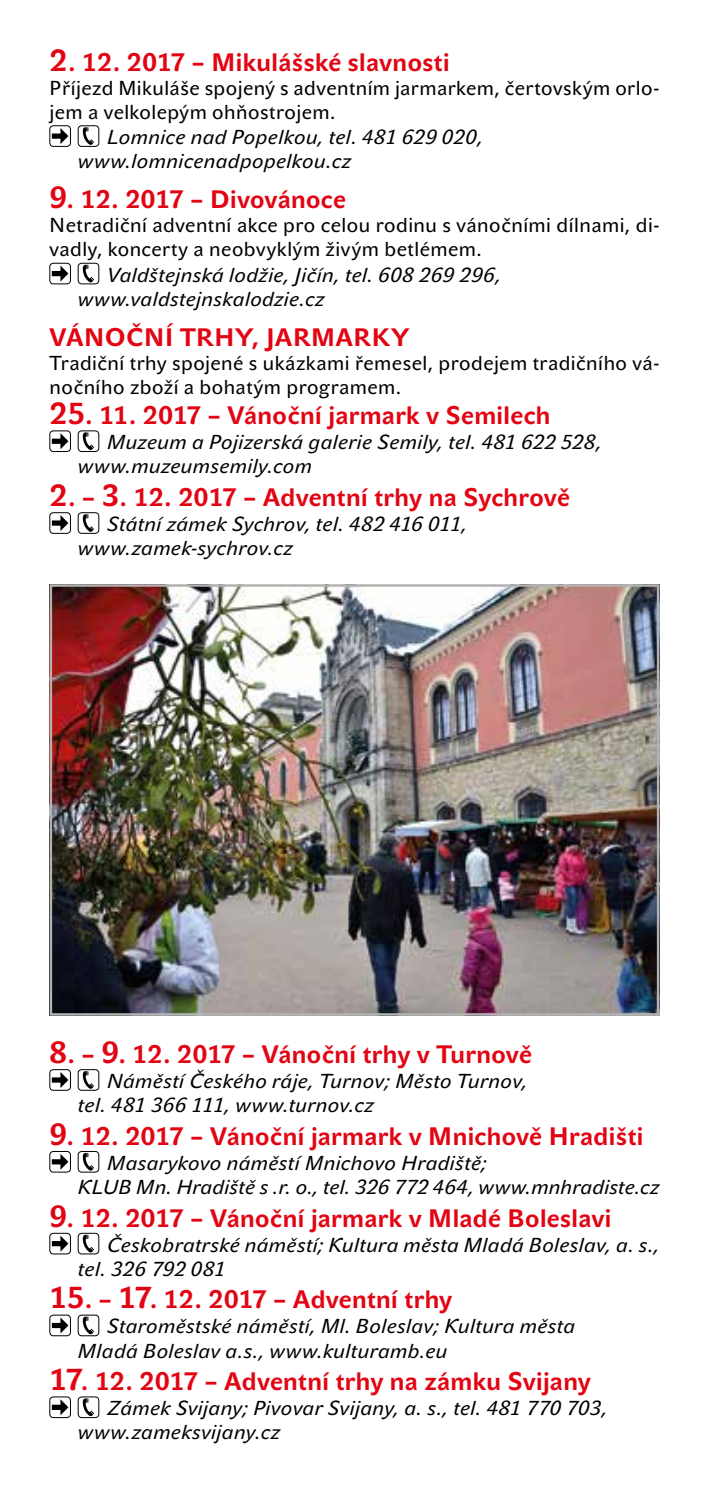
<style>
.page{position:relative;width:709px;height:1489px;background:#fff}
.page>*{position:absolute;margin:0;border:0;box-sizing:border-box;transform-origin:0 0}
.t1{font:700 25px "John Sans Text Pro";letter-spacing:.015em;color:#e30413}
.t2{font:italic 20px/24px "John Sans Text Pro";letter-spacing:.025em;color:#000}
.t3{font:20px/24px "John Sans Text Pro";letter-spacing:.025em;color:#000}
.s1{font-size:30px}
</style>
<div class="page">
<div style="left:50px;top:125px;width:21px;height:22px;border:1px solid #000;border-radius:4px"></div>
<svg style="left:52px;top:128px;width:16px;height:16px"></svg>
<div style="left:78px;top:125px;width:21px;height:22px;border:1px solid #000;border-radius:4px"></div>
<svg style="left:83px;top:127px;width:11px;height:18px"></svg>
<div style="left:50px;top:263px;width:21px;height:21px;border:1px solid #000;border-radius:4px"></div>
<svg style="left:52px;top:265px;width:16px;height:16px"></svg>
<div style="left:78px;top:263px;width:21px;height:21px;border:1px solid #000;border-radius:4px"></div>
<svg style="left:83px;top:265px;width:11px;height:17px"></svg>
<div style="left:50px;top:430px;width:21px;height:21px;border:1px solid #000;border-radius:4px"></div>
<svg style="left:52px;top:433px;width:16px;height:16px"></svg>
<div style="left:78px;top:430px;width:21px;height:21px;border:1px solid #000;border-radius:4px"></div>
<svg style="left:83px;top:432px;width:11px;height:18px"></svg>
<div style="left:50px;top:512px;width:21px;height:21px;border:1px solid #000;border-radius:4px"></div>
<svg style="left:52px;top:515px;width:16px;height:16px"></svg>
<div style="left:78px;top:512px;width:21px;height:21px;border:1px solid #000;border-radius:4px"></div>
<svg style="left:83px;top:514px;width:11px;height:18px"></svg>
<div style="left:50px;top:1069px;width:21px;height:21px;border:1px solid #000;border-radius:4px"></div>
<svg style="left:52px;top:1072px;width:16px;height:15px"></svg>
<div style="left:78px;top:1069px;width:21px;height:21px;border:1px solid #000;border-radius:4px"></div>
<svg style="left:83px;top:1071px;width:11px;height:17px"></svg>
<div style="left:50px;top:1151px;width:21px;height:21px;border:1px solid #000;border-radius:4px"></div>
<svg style="left:52px;top:1154px;width:16px;height:15px"></svg>
<div style="left:78px;top:1151px;width:21px;height:21px;border:1px solid #000;border-radius:4px"></div>
<svg style="left:83px;top:1152px;width:11px;height:18px"></svg>
<div style="left:50px;top:1232px;width:21px;height:21px;border:1px solid #000;border-radius:4px"></div>
<svg style="left:52px;top:1235px;width:16px;height:16px"></svg>
<div style="left:78px;top:1232px;width:21px;height:21px;border:1px solid #000;border-radius:4px"></div>
<svg style="left:83px;top:1234px;width:11px;height:18px"></svg>
<div style="left:50px;top:1314px;width:21px;height:21px;border:1px solid #000;border-radius:4px"></div>
<svg style="left:52px;top:1317px;width:16px;height:16px"></svg>
<div style="left:78px;top:1314px;width:21px;height:21px;border:1px solid #000;border-radius:4px"></div>
<svg style="left:83px;top:1316px;width:11px;height:18px"></svg>
<div style="left:50px;top:1396px;width:21px;height:21px;border:1px solid #000;border-radius:4px"></div>
<svg style="left:52px;top:1399px;width:16px;height:16px"></svg>
<div style="left:78px;top:1396px;width:21px;height:21px;border:1px solid #000;border-radius:4px"></div>
<svg style="left:83px;top:1398px;width:11px;height:17px"></svg>
<img style="left:53px;top:587px;width:603px;height:425px">
<div style="left:50px;top:584px;width:609px;height:431px;border:2px solid #b2b2b2"></div>
<p class="t1" style="left:50px;top:48px;width:401px"><span class="s1">2</span>. 12. 2017 – Mikulášské slavnosti</p>
<p class="t3" style="left:50px;top:76px;width:611px">Příjezd Mikuláše spojený s adventním jarmarkem, čertovským orlo&shy;jem a velkolepým ohňostrojem.</p>
<p class="t2" style="left:78px;top:125px;width:406px;text-indent:29px">Lomnice nad Popelkou, tel. 481 629 020, www.lomnicenadpopelkou.cz</p>
<p class="t1" style="left:50px;top:185px;width:298px"><span class="s1">9</span>. 12. 2017 – Divovánoce</p>
<p class="t3" style="left:50px;top:213px;width:611px">Netradiční adventní akce pro celou rodinu s vánočními dílnami, di&shy;vadly, koncerty a neobvyklým živým betlémem.</p>
<p class="t2" style="left:78px;top:263px;width:424px;text-indent:29px">Valdštejnská lodžie, Jičín, tel. 608 269 296, www.valdstejnskalodzie.cz</p>
<p class="t1" style="left:50px;top:322px;width:361px">VÁNOČNÍ TRHY, JARMARKY</p>
<p class="t3" style="left:50px;top:351px;width:611px">Tradiční trhy spojené s ukázkami řemesel, prodejem tradičního vá&shy;nočního zboží a bohatým programem.</p>
<p class="t1" style="left:50px;top:401px;width:502px"><span class="s1">25</span>. 11. 2017 – Vánoční jarmark v Semilech</p>
<p class="t2" style="left:78px;top:430px;width:525px;text-indent:29px">Muzeum a Pojizerská galerie Semily, tel. 481 622 528, www.muzeumsemily.com</p>
<p class="t1" style="left:50px;top:482px;width:521px"><span class="s1">2</span>. – <span class="s1">3</span>. 12. 2017 – Adventní trhy na Sychrově</p>
<p class="t2" style="left:78px;top:512px;width:390px;text-indent:29px">Státní zámek Sychrov, tel. 482 416 011, www.zamek-sychrov.cz</p>
<p class="t1" style="left:50px;top:1039px;width:483px"><span class="s1">8</span>. – <span class="s1">9</span>. 12. 2017 – Vánoční trhy v Turnově</p>
<p class="t2" style="left:78px;top:1069px;width:450px;text-indent:29px">Náměstí Českého ráje, Turnov; Město Turnov, tel. 481 366 111, www.turnov.cz</p>
<p class="t1" style="left:50px;top:1121px;width:595px"><span class="s1">9</span>. 12. 2017 – Vánoční jarmark v Mnichově Hradišti</p>
<p class="t2" style="left:78px;top:1150px;width:583px;text-indent:29px">Masarykovo náměstí Mnichovo Hradiště;<br>KLUB Mn. Hradiště s .r. o., tel. 326 772 464, www.mnhradiste.cz</p>
<p class="t1" style="left:50px;top:1203px;width:563px"><span class="s1">9</span>. 12. 2017 – Vánoční jarmark v Mladé Boleslavi</p>
<p class="t2" style="left:78px;top:1232px;width:583px;text-indent:29px">Českobratrské náměstí; Kultura města Mladá Boleslav, a. s., tel. 326 792 081</p>
<p class="t1" style="left:50px;top:1284px;width:404px"><span class="s1">15</span>. – <span class="s1">17</span>. 12. 2017 – Adventní trhy</p>
<p class="t2" style="left:78px;top:1314px;width:498px;text-indent:29px">Staroměstské náměstí, Ml. Boleslav; Kultura města<br>Mladá Boleslav a.s., www.kulturamb.eu</p>
<p class="t1" style="left:50px;top:1366px;width:542px"><span class="s1">17</span>. 12. 2017 – Adventní trhy na zámku Svijany</p>
<p class="t2" style="left:78px;top:1396px;width:530px;text-indent:29px">Zámek Svijany; Pivovar Svijany, a. s., tel. 481 770 703, www.zameksvijany.cz</p>
</div>
